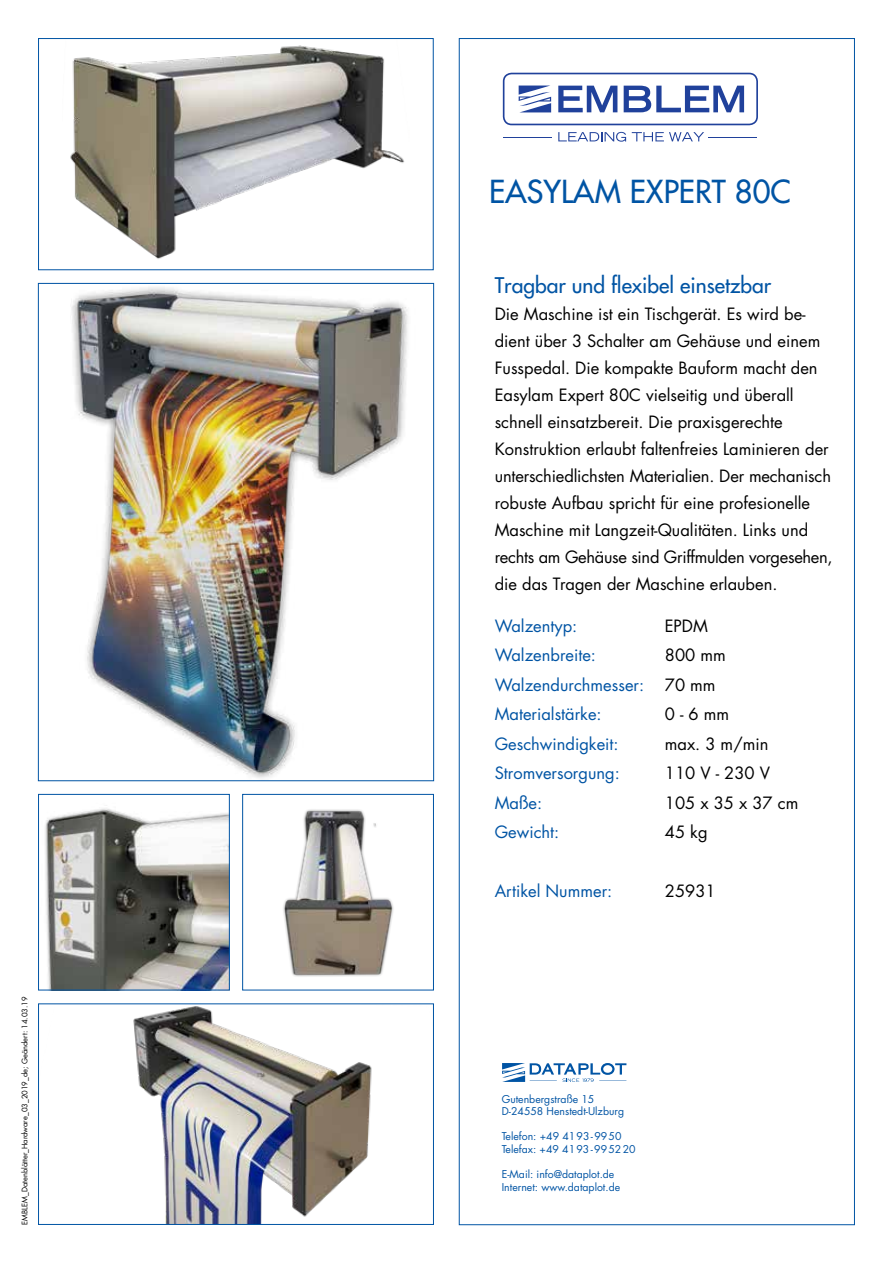
<style>
.page{position:relative;width:893px;height:1263px;background:#fff}
.page>*{position:absolute;margin:0;border:0;box-sizing:border-box;transform-origin:0 0}
.t1{font:30.9px "Futura";color:#0054a4}
.t2{font:21px "Futura";color:#0054a4}
.t3{font:16.5px/27px "Futura";color:#000}
.t4{font:16.5px "Futura";color:#0054a4}
.t5{font:10.5px/12.6px "Futura";color:#0054a4}
.t6{font:7.5px "Futura";color:#000}
</style>
<div class="page">
<svg style="left:502px;top:1063px;width:124px;height:19px"></svg>
<div style="left:503px;top:73px;width:255px;height:52px;border:2px solid #20419b;border-radius:8px"></div>
<svg style="left:558px;top:132px;width:68px;height:10px"></svg>
<svg style="left:632px;top:132px;width:72px;height:9px"></svg>
<hr style="left:503px;top:137px;width:48px;height:1px;background:#20419b">
<hr style="left:709px;top:137px;width:48px;height:1px;background:#20419b">
<svg style="left:558px;top:86px;width:59px;height:26px"></svg>
<svg style="left:624px;top:86px;width:120px;height:26px"></svg>
<svg style="left:519px;top:86px;width:32px;height:26px"></svg>
<img style="left:45px;top:808px;width:183px;height:180px">
<div style="left:38px;top:794px;width:192px;height:196px;border:1px solid #0054a4"></div>
<img style="left:283px;top:809px;width:111px;height:168px">
<div style="left:242px;top:794px;width:192px;height:196px;border:1px solid #0054a4"></div>
<img style="left:133px;top:1006px;width:239px;height:217px">
<div style="left:38px;top:1003px;width:396px;height:222px;border:1px solid #0054a4"></div>
<img style="left:71px;top:287px;width:337px;height:491px">
<img style="left:70px;top:45px;width:335px;height:214px">
<div style="left:38px;top:38px;width:395px;height:232px;border:1px solid #0054a4"></div>
<p class="t6" style="left:20px;top:1224px;width:230px;rotate:-90deg">EMBLEM_Datenblätter_Hardware_03_2019_de; Geändert: 14.03.19</p>
<h1 class="t1" style="left:489px;top:172px;width:303px">EASYLAM EXPERT 80C</h1>
<p class="t2" style="left:495px;top:272px;width:278px">Tragbar und flexibel einsetzbar</p>
<p class="t3" style="left:495px;top:300px;width:339px">Die Maschine ist ein Tischgerät. Es wird be&shy;dient über 3 Schalter am Gehäuse und einem Fusspedal. Die kompakte Bauform macht den Easylam Expert 80C vielseitig und überall schnell einsatzbereit. Die praxisgerechte Konstruktion erlaubt faltenfreies Laminieren der unterschiedlichsten Materialien. Der mechanisch robuste Aufbau spricht für eine profesionelle Maschine mit Langzeit-Qualitäten. Links und rechts am Gehäuse sind Griffmulden vorgesehen, die das Tragen der Maschine erlauben.</p>
<p class="t4" style="left:495px;top:614px;width:84px">Walzentyp:</p>
<p class="t3" style="left:665px;top:612px;width:45px">EPDM</p>
<p class="t4" style="left:495px;top:644px;width:103px">Walzenbreite:</p>
<p class="t3" style="left:665px;top:641px;width:62px">800 mm</p>
<p class="t4" style="left:495px;top:673px;width:151px">Walzendurchmesser:</p>
<p class="t3" style="left:665px;top:671px;width:52px">70 mm</p>
<p class="t4" style="left:495px;top:703px;width:108px">Materialstärke:</p>
<p class="t3" style="left:665px;top:700px;width:66px">0 - 6 mm</p>
<p class="t4" style="left:495px;top:732px;width:125px">Geschwindigkeit:</p>
<p class="t3" style="left:665px;top:730px;width:105px">max. 3 m/min</p>
<p class="t4" style="left:495px;top:762px;width:127px">Stromversorgung:</p>
<p class="t3" style="left:665px;top:759px;width:107px">110 V - 230 V</p>
<p class="t4" style="left:495px;top:791px;width:49px">Maße:</p>
<p class="t3" style="left:665px;top:789px;width:135px">105 x 35 x 37 cm</p>
<p class="t4" style="left:495px;top:821px;width:66px">Gewicht:</p>
<p class="t3" style="left:665px;top:818px;width:44px">45 kg</p>
<p class="t4" style="left:495px;top:880px;width:119px">Artikel Nummer:</p>
<p class="t3" style="left:665px;top:877px;width:52px">25931</p>
<p class="t5" style="left:502px;top:1092px;width:124px">Gutenbergstraße 15<br>D-24558 Henstedt-Ulzburg</p>
<p class="t5" style="left:502px;top:1130px;width:135px">Telefon: +49 4193-9950<br>Telefax: +49 4193-995220</p>
<p class="t5" style="left:502px;top:1168px;width:120px">E-Mail: info@dataplot.de<br>Internet: www.dataplot.de</p>
</div>
